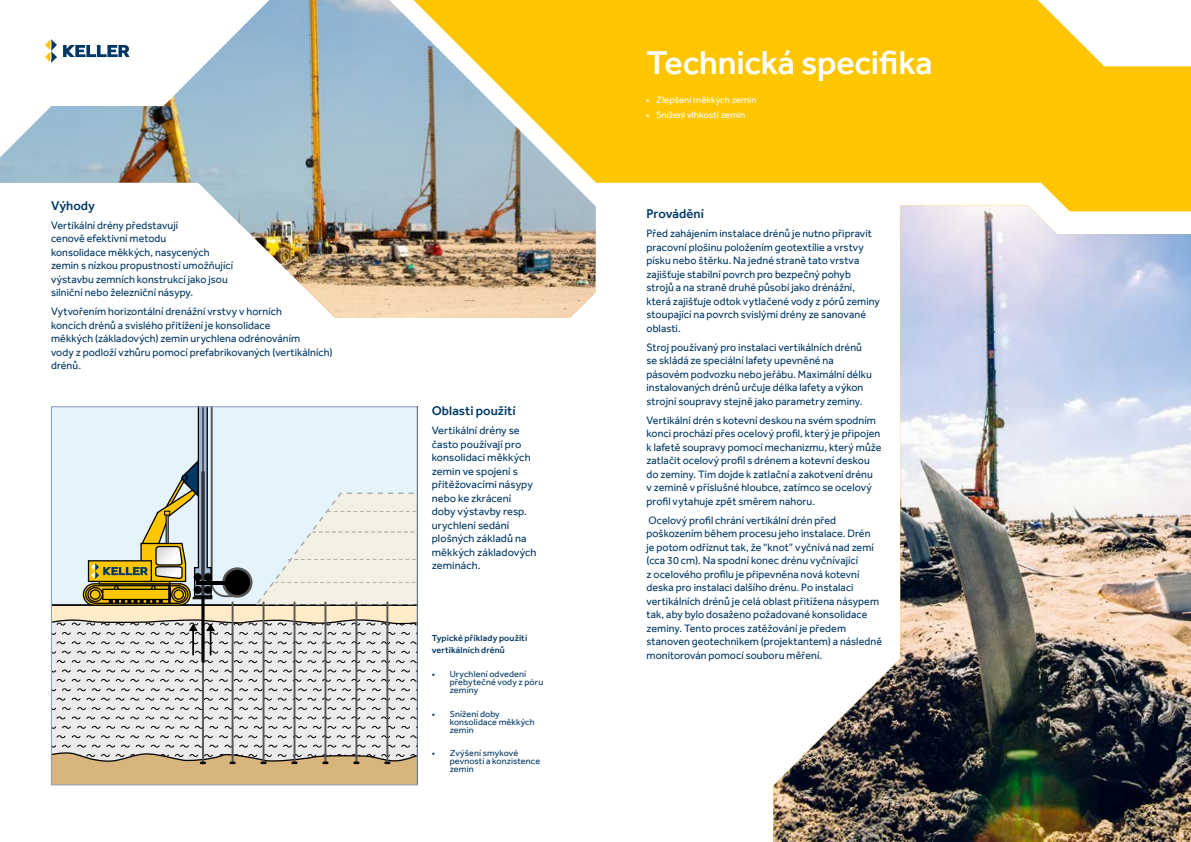
<style>
.page{position:relative;width:1191px;height:842px;background:#fff}
.page>*{position:absolute;margin:0;border:0;box-sizing:border-box;transform-origin:0 0}
.t1{font:500 34px "Effra";letter-spacing:-.01em;color:#fff}
.t2{font:500 13px "Effra";color:#003865}
.t3{font:11px/13.5px "Effra";letter-spacing:.005em;color:#003865}
.t4{font:9.5px "Effra";color:#fff}
.t5{font:9px/8px "Effra";letter-spacing:.015em;color:#003865}
.t6{font:500 9px/12px "Effra";letter-spacing:.015em;color:#003865}
</style>
<div class="page">
<img style="left:0;top:0;width:596px;height:318px">
<svg style="left:389px;top:0;width:24px;height:209px;background:#a5c1d2"></svg>
<svg style="left:0;top:0;width:269px;height:157px"></svg>
<svg style="left:53px;top:408px;width:362px;height:375px;background:#d5d5ce"></svg>
<div style="left:51px;top:406px;width:366px;height:379px;border:1px solid #8b9ebd"></div>
<svg style="left:413px;top:0;width:778px;height:211px;background:#f3cc3a"></svg>
<svg style="left:45px;top:39px;width:12px;height:24px"></svg>
<svg style="left:63px;top:45px;width:67px;height:12px"></svg>
<img style="left:773px;top:205px;width:418px;height:637px">
<p class="t2" style="left:51px;top:197px;width:46px">Výhody</p>
<p class="t3" style="left:51px;top:218px;width:183px">Vertikální drény představují<br>cenově efektivní metodu<br>konsolidace měkkých, nasycených zemin s nízkou propustností umožňující výstavbu zemních konstrukcí jako jsou silniční nebo železniční násypy.</p>
<p class="t3" style="left:51px;top:304px;width:283px">Vytvořením horizontální drenážní vrstvy v horních<br>koncích drénů a svislého přitížení je konsolidace<br>měkkých (základových) zemin urychlena odrénováním<br>vody z podloží vzhůru pomocí prefabrikovaných (vertikálních) drénů.</p>
<p class="t2" style="left:432px;top:403px;width:85px">Oblasti použití</p>
<p class="t3" style="left:432px;top:423px;width:106px">Vertikální drény se často používají pro konsolidaci měkkých zemin ve spojení s přitěžovacími násypy nebo ke zkrácení doby výstavby resp. urychlení sedání plošných základů na měkkých základových zeminách.</p>
<p class="t6" style="left:432px;top:632px;width:97px">Typické příklady použití vertikálních drénů</p>
<p class="t5" style="left:450px;top:670px;width:95px;text-indent:-18px">• Urychlení odvedení přebytečné vody z póru zeminy</p>
<p class="t5" style="left:450px;top:709px;width:86px;text-indent:-18px">• Snížení doby konsolidace měkkých zemin</p>
<p class="t5" style="left:450px;top:749px;width:92px;text-indent:-18px">• Zvýšení smykové pevnosti a konzistence zemin</p>
<h1 class="t1" style="left:646px;top:42px;width:287px">Technická specifika</h1>
<p class="t4" style="left:646px;top:94px;width:112px">• Zlepšení měkkých zemin</p>
<p class="t4" style="left:646px;top:109px;width:101px">• Snížení vlhkosti zemin</p>
<p class="t2" style="left:646px;top:206px;width:59px">Provádění</p>
<p class="t3" style="left:646px;top:227px;width:235px">Před zahájením instalace drénů je nutno připravit pracovní plošinu položením geotextílie a vrstvy písku nebo štěrku. Na jedné straně tato vrstva zajišťuje stabilní povrch pro bezpečný pohyb strojů a na straně druhé působí jako drénážní, která zajišťuje odtok vytlačené vody z pórů zeminy stoupající na povrch svislými drény ze sanované oblasti.</p>
<p class="t3" style="left:646px;top:340px;width:227px">Stroj používaný pro instalaci vertikálních drénů se skládá ze speciální lafety upevněné na pásovém podvozku nebo jeřábu. Maximální délku instalovaných drénů určuje délka lafety a výkon strojní soupravy stejně jako parametry zeminy.</p>
<p class="t3" style="left:646px;top:413px;width:236px">Vertikální drén s kotevní deskou na svém spodním konci prochází přes ocelový profil, který je připojen k lafetě soupravy pomocí mechanizmu, který může zatlačit ocelový profil s drénem a kotevní deskou do zeminy. Tím dojde k zatlační a zakotvení drénu<br>v zemině v příslušné hloubce, zatímco se ocelový profil vytahuje zpět směrem nahoru.</p>
<p class="t3" style="left:646px;top:513px;width:237px">Ocelový profil chrání vertikální drén před poškozením během procesu jeho instalace. Drén<br>je potom odříznut tak, že “knot” vyčnívá nad zemí (cca 30 cm). Na spodní konec drénu vyčnívající<br>z ocelového profilu je připevněna nová kotevní deska pro instalaci dalšího drénu. Po instalaci vertikálních drénů je celá oblast přitížena násypem tak, aby bylo dosaženo požadované konsolidace zeminy. Tento proces zatěžování je předem stanoven geotechnikem (projektantem) a následně monitorován pomocí souboru měření.</p>
</div>
